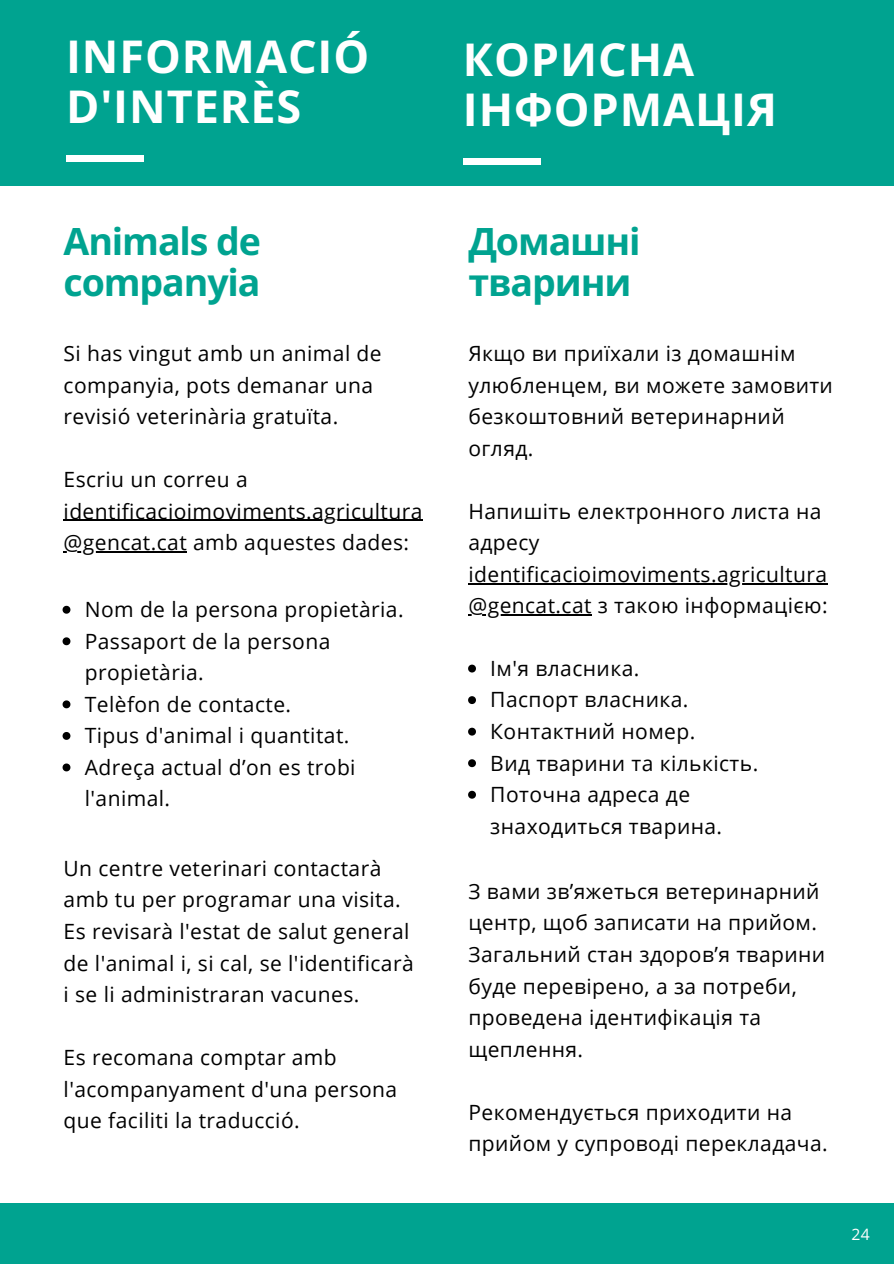
<style>
.page{position:relative;width:894px;height:1264px;background:#fff}
.page>*{position:absolute;margin:0;border:0;box-sizing:border-box;transform-origin:0 0}
.t1{font:700 45px/49.5px "Open Sans";letter-spacing:.02em;color:#fff}
.t2{font:700 37.5px/41.7px "Open Sans";letter-spacing:-.03em;color:#00a390}
.t3{font:21px/31.5px "Open Sans";letter-spacing:.02em;color:#000}
.t4{font:15.75px "Open Sans";color:#fff}
</style>
<div class="page">
<hr style="left:64px;top:520px;width:359px;height:1px;background:#000">
<hr style="left:64px;top:551px;width:123px;height:1px;background:#000">
<hr style="left:468px;top:583px;width:359px;height:1px;background:#000">
<hr style="left:468px;top:614px;width:123px;height:1px;background:#000">
<div style="left:0;top:1203px;width:893px;height:60px;background:#00a390"></div>
<div style="left:0;top:0;width:893px;height:185px;background:#00a390"></div>
<div style="left:66px;top:155px;width:78px;height:7px;background:#fff"></div>
<div style="left:463px;top:158px;width:77px;height:7px;background:#fff"></div>
<svg style="left:63px;top:606px;width:7px;height:7px"></svg>
<svg style="left:63px;top:637px;width:7px;height:8px"></svg>
<svg style="left:63px;top:700px;width:7px;height:8px"></svg>
<svg style="left:63px;top:732px;width:7px;height:7px"></svg>
<svg style="left:63px;top:763px;width:7px;height:8px"></svg>
<svg style="left:468px;top:664px;width:8px;height:8px"></svg>
<svg style="left:468px;top:696px;width:8px;height:8px"></svg>
<svg style="left:468px;top:727px;width:8px;height:8px"></svg>
<svg style="left:468px;top:759px;width:8px;height:8px"></svg>
<svg style="left:468px;top:790px;width:8px;height:8px"></svg>
<h1 class="t1" style="left:66px;top:31px;width:304px">INFORMACIÓ<br>D'INTERÈS</h1>
<h2 class="t2" style="left:64px;top:219px;width:199px">Animals de companyia</h2>
<p class="t3" style="left:64px;top:337px;width:319px">Si has vingut amb un animal de companyia, pots demanar una revisió veterinària gratuïta.</p>
<p class="t3" style="left:64px;top:463px;width:360px">Escriu un correu a identificacioimoviments.agricultura @gencat.cat amb aquestes dades:</p>
<p class="t3" style="left:85px;top:593px;width:320px">Nom de la persona propietària.<br>Passaport de la persona propietària.<br>Telèfon de contacte.<br>Tipus d'animal i quantitat.<br>Adreça actual d’on es trobi l'animal.</p>
<p class="t3" style="left:64px;top:852px;width:351px">Un centre veterinari contactarà amb tu per programar una visita.<br>Es revisarà l'estat de salut general de l'animal i, si cal, se l'identificarà i se li administraran vacunes.</p>
<p class="t3" style="left:64px;top:1041px;width:335px">Es recomana comptar amb l'acompanyament d'una persona que faciliti la traducció.</p>
<h1 class="t1" style="left:463px;top:34px;width:315px">КОРИСНА<br>ІНФОРМАЦІЯ</h1>
<h2 class="t2" style="left:468px;top:219px;width:174px">Домашні тварини</h2>
<p class="t3" style="left:468px;top:337px;width:366px">Якщо ви приїхали із домашнім улюбленцем, ви можете замовити безкоштовний ветеринарний огляд.</p>
<p class="t3" style="left:468px;top:495px;width:361px">Напишіть електронного листа на адресу identificacioimoviments.agricultura @gencat.cat з такою інформацією:</p>
<p class="t3" style="left:490px;top:652px;width:269px">Ім'я власника.<br>Паспорт власника.<br>Контактний номер.<br>Вид тварини та кількість.<br>Поточна адреса де знаходиться тварина.</p>
<p class="t3" style="left:468px;top:875px;width:358px">З вами зв’яжеться ветеринарний центр, щоб записати на прийом.<br>Загальний стан здоров’я тварини буде перевірено, а за потреби, проведена ідентифікація та щеплення.</p>
<p class="t3" style="left:468px;top:1095px;width:361px">Рекомендується приходити на прийом у супроводі перекладача.</p>
<p class="t4" style="left:851px;top:1222px;width:20px">24</p>
</div>
